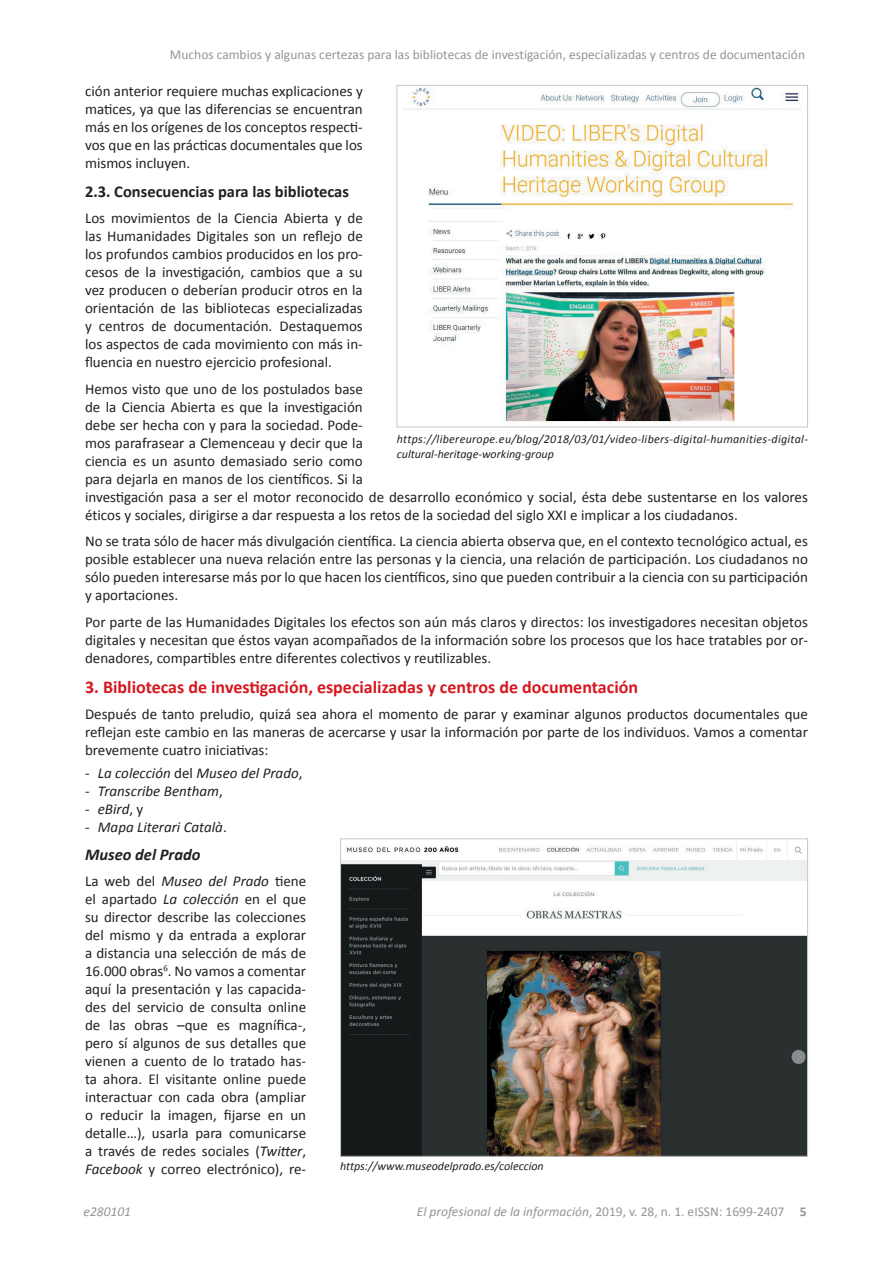
<style>
.page{position:relative;width:893px;height:1263px;background:#fff}
.page>*{position:absolute;margin:0;border:0;box-sizing:border-box;transform-origin:0 0}
.t1{font:700 18px "Calibri";color:#d7171f}
.t2{font:700 16.5px "Calibri";color:#231f20}
.t3{font:italic 700 16.5px "Calibri";color:#231f20}
.t4{font:15px/18px "Calibri";color:#231f20;text-align:justify}
.t5{font:italic 15px "Calibri";color:#231f20}
.t6{font:13.5px "Calibri";color:#939598}
.t7{font:italic 13.5px "Calibri";color:#939598}
.t8{font:italic 12px/14.4px "Calibri";letter-spacing:.01em;color:#231f20}
.s1{font-style:normal}
.s2{font-style:italic}
.s3{font-weight:700}
</style>
<div class="page">
<img style="left:403px;top:87px;width:399px;height:338px">
<div style="left:396px;top:85px;width:412px;height:342px;border:1px solid #c7c8ca"></div>
<img style="left:342px;top:840px;width:464px;height:315px">
<div style="left:340px;top:838px;width:468px;height:319px;border:1px solid #c7c8ca"></div>
<p class="t6" style="left:170px;top:46px;width:637px">Muchos cambios y algunas certezas para las bibliotecas de investigación, especializadas y centros de documentación</p>
<p class="t4" style="left:85px;top:82px;width:279px">ción anterior requiere muchas explicaciones y matices, ya que las diferencias se encuentran más en los orígenes de los conceptos respecti&shy;vos que en las prácticas documentales que los mismos incluyen.</p>
<p class="t2" style="left:85px;top:181px;width:265px">2.3. Consecuencias para las bibliotecas</p>
<p class="t4" style="left:85px;top:209px;width:279px">Los movimientos de la Ciencia Abierta y de las Humanidades Digitales son un reflejo de los profundos cambios producidos en los pro&shy;cesos de la investigación, cambios que a su vez producen o deberían producir otros en la orientación de las bibliotecas especializadas y centros de documentación. Destaquemos los aspectos de cada movimiento con más in&shy;fluencia en nuestro ejercicio profesional.</p>
<p class="t4" style="left:85px;top:380px;width:724px;text-align:left">Hemos visto que uno de los postulados base<br>de la Ciencia Abierta es que la investigación<br>debe ser hecha con y para la sociedad. Pode-<br>mos parafrasear a Clemenceau y decir que la<br>ciencia es un asunto demasiado serio como<br>para dejarla en manos de los científicos. Si la<br>investigación pasa a ser el motor reconocido de desarrollo económico y social, ésta debe sustentarse en los valores éticos y sociales, dirigirse a dar respuesta a los retos de la sociedad del siglo XXI e implicar a los ciudadanos.</p>
<p class="t4" style="left:85px;top:532px;width:724px">No se trata sólo de hacer más divulgación científica. La ciencia abierta observa que, en el contexto tecnológico actual, es posible establecer una nueva relación entre las personas y la ciencia, una relación de participación. Los ciudadanos no sólo pueden interesarse más por lo que hacen los científicos, sino que pueden contribuir a la ciencia con su participación y aportaciones.</p>
<p class="t4" style="left:85px;top:613px;width:724px">Por parte de las Humanidades Digitales los efectos son aún más claros y directos: los investigadores necesitan objetos digitales y necesitan que éstos vayan acompañados de la información sobre los procesos que los hace tratables por or&shy;denadores, compartibles entre diferentes colectivos y reutilizables.</p>
<p class="t1" style="left:85px;top:675px;width:555px">3. Bibliotecas de investigación, especializadas y centros de documentación</p>
<p class="t4" style="left:85px;top:705px;width:724px">Después de tanto preludio, quizá sea ahora el momento de parar y examinar algunos productos documentales que reflejan este cambio en las maneras de acercarse y usar la información por parte de los individuos. Vamos a comentar brevemente cuatro iniciativas:</p>
<p class="t5" style="left:85px;top:762px;width:219px"><span class="s1">-</span> La colección <span class="s1">del</span> Museo del Prado<span class="s1">,</span></p>
<p class="t5" style="left:85px;top:780px;width:139px"><span class="s1">-</span> Transcribe Bentham<span class="s1">,</span></p>
<p class="t5" style="left:85px;top:798px;width:60px"><span class="s1">-</span> eBird<span class="s1">, y</span></p>
<p class="t5" style="left:85px;top:816px;width:143px"><span class="s1">-</span> Mapa Literari Català<span class="s1">.</span></p>
<p class="t3" style="left:85px;top:844px;width:117px">Museo del Prado</p>
<p class="t4" style="left:85px;top:872px;width:223px">La web del <span class="s2">Museo del Prado</span> tiene el apartado <span class="s2">La colección</span> en el que su director describe las colecciones del mismo y da entrada a explorar a distancia una selección de más de 16.000 obras<sup>6</sup>. No vamos a comentar aquí la presentación y las capacida&shy;des del servicio de consulta online de las obras –que es magnífica-, pero sí algunos de sus detalles que vienen a cuento de lo tratado has&shy;ta ahora. El visitante online puede interactuar con cada obra (ampliar o reducir la imagen, fijarse en un detalle…), usarla para comunicarse a través de redes sociales (<span class="s2">Twitter</span>, <span class="s2">Facebook</span> y correo electrónico), re-</p>
<p class="t8" style="left:397px;top:432px;width:413px">https://libereurope.eu/blog/2018/03/01/video-libers-digital-humanities-digital&shy;cultural-heritage-working-group</p>
<p class="t8" style="left:340px;top:1158px;width:205px">https://www.museodelprado.es/coleccion</p>
<p class="t7" style="left:84px;top:1202px;width:49px">e280101</p>
<p class="t6" style="left:417px;top:1203px;width:391px"><span class="s2">El profesional de la información</span>, 2019, v. 28, n. 1. eISSN: 1699-2407 <span class="s3">5</span></p>
</div>
